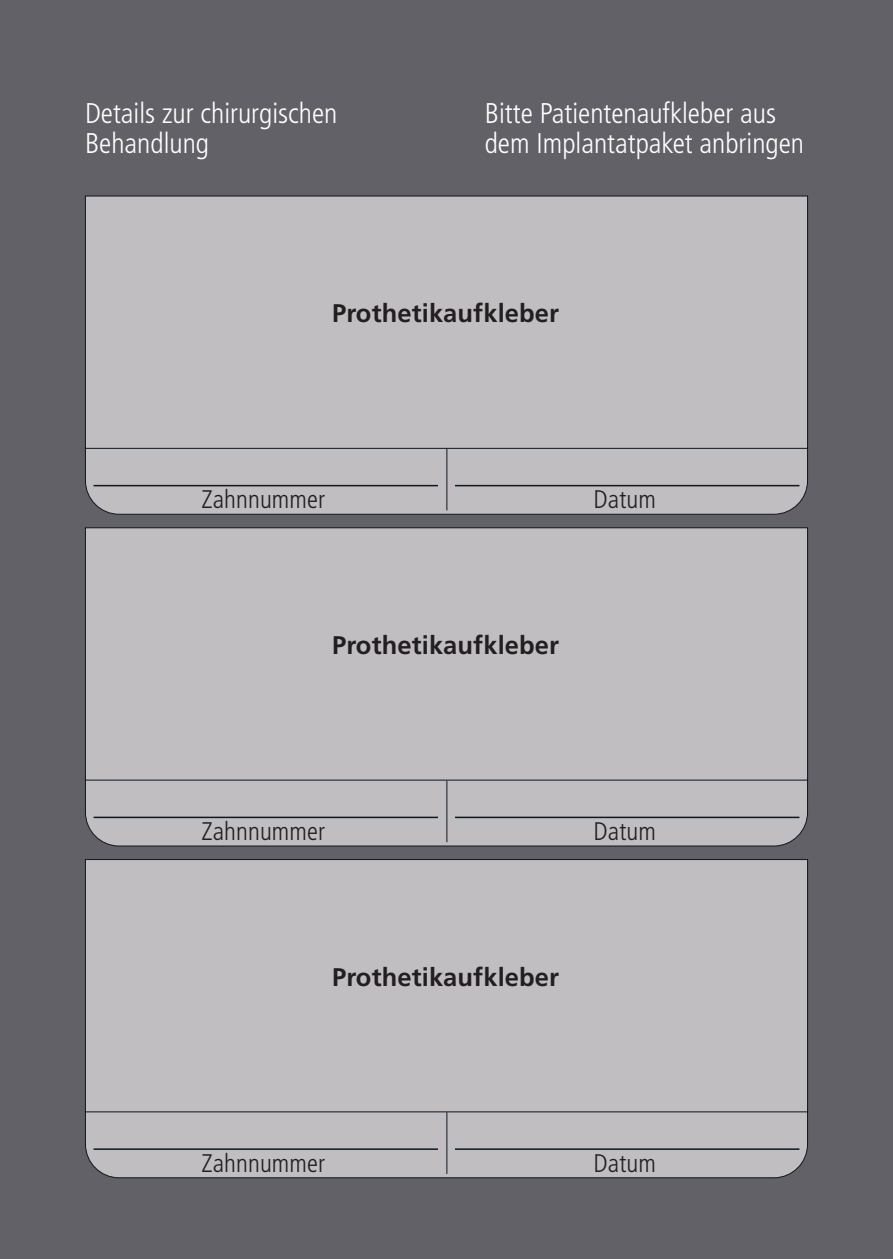
<style>
.page{position:relative;width:893px;height:1259px;background:#626167}
.page>*{position:absolute;margin:0;border:0;box-sizing:border-box;transform-origin:0 0}
.t1{font:300 condensed 28.5px/30px "Frutiger LT Std";color:#fff}
.t2{font:700 25.5px "Frutiger LT Std";letter-spacing:.005em;color:#231f20}
.t3{font:300 condensed 25.5px "Frutiger LT Std";letter-spacing:.005em;color:#231f20}
</style>
<div class="page">
<svg style="left:85px;top:449px;width:723px;height:66px"></svg>
<hr style="left:446px;top:449px;width:1px;height:61px;background:#0e171f">
<hr style="left:94px;top:485px;width:344px;height:1px;background:#0e171f">
<hr style="left:455px;top:485px;width:344px;height:1px;background:#0e171f">
<div style="left:85px;top:196px;width:723px;height:253px;background:#c0bec1;border:1px solid #0e171f"></div>
<svg style="left:85px;top:780px;width:723px;height:67px"></svg>
<hr style="left:446px;top:780px;width:1px;height:62px;background:#0e171f">
<hr style="left:94px;top:816px;width:344px;height:2px;background:#0e171f">
<hr style="left:455px;top:816px;width:344px;height:2px;background:#0e171f">
<div style="left:85px;top:527px;width:723px;height:253px;background:#c0bec1;border:1px solid #0e171f"></div>
<div style="left:85px;top:1112px;width:723px;height:66px;background:#c0bec1"></div>
<hr style="left:446px;top:1112px;width:1px;height:62px;background:#0e171f">
<hr style="left:94px;top:1148px;width:344px;height:2px;background:#0e171f">
<hr style="left:455px;top:1148px;width:344px;height:2px;background:#0e171f">
<div style="left:85px;top:859px;width:723px;height:253px;background:#c0bec1;border:1px solid #0e171f"></div>
<p class="t1" style="left:85px;top:99px;width:254px">Details zur chirurgischen<br>Behandlung</p>
<p class="t1" style="left:485px;top:99px;width:321px">Bitte Patientenaufkleber aus dem Implantatpaket anbringen</p>
<p class="t2" style="left:332px;top:298px;width:229px">Prothetikaufkleber</p>
<p class="t3" style="left:201px;top:485px;width:125px">Zahnnummer</p>
<p class="t3" style="left:594px;top:485px;width:64px">Datum</p>
<p class="t2" style="left:332px;top:630px;width:229px">Prothetikaufkleber</p>
<p class="t3" style="left:201px;top:816px;width:125px">Zahnnummer</p>
<p class="t3" style="left:594px;top:816px;width:64px">Datum</p>
<p class="t2" style="left:332px;top:962px;width:229px">Prothetikaufkleber</p>
<p class="t3" style="left:201px;top:1148px;width:125px">Zahnnummer</p>
<p class="t3" style="left:594px;top:1148px;width:64px">Datum</p>
</div>
